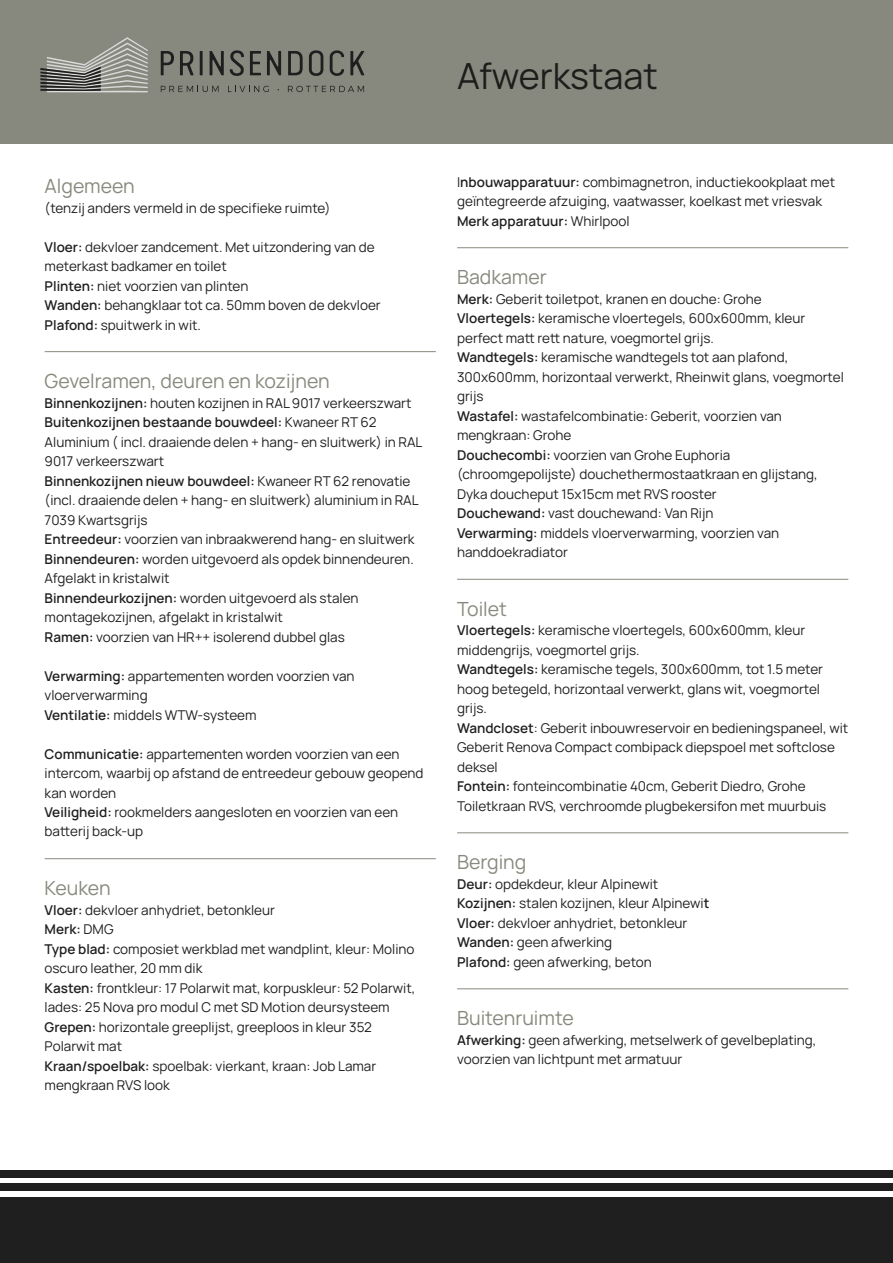
<style>
.page{position:relative;width:893px;height:1263px;background:#fff}
.page>*{position:absolute;margin:0;border:0;box-sizing:border-box;transform-origin:0 0}
.t1{font:36px "Manrope";color:#1d1d1b}
.t2{font:19.5px "Manrope";color:#88897e}
.t3{font:13.5px/19.5px "Manrope";color:#1f1f1f}
.s1{font-weight:600}
</style>
<div class="page">
<div style="left:0;top:0;width:893px;height:143px;background:#88897e"></div>
<div style="left:0;top:1200px;width:893px;height:63px;background:#1f1f1f"></div>
<svg style="left:40px;top:37px;width:108px;height:55px"></svg>
<svg style="left:161px;top:51px;width:13px;height:24px"></svg>
<svg style="left:180px;top:51px;width:14px;height:24px"></svg>
<hr style="left:200px;top:51px;width:3px;height:24px;background:#1f1f1f">
<svg style="left:210px;top:51px;width:14px;height:24px"></svg>
<svg style="left:230px;top:50px;width:14px;height:26px"></svg>
<svg style="left:250px;top:51px;width:11px;height:24px"></svg>
<svg style="left:267px;top:51px;width:14px;height:24px"></svg>
<svg style="left:288px;top:51px;width:15px;height:24px"></svg>
<svg style="left:309px;top:50px;width:14px;height:26px"></svg>
<svg style="left:330px;top:50px;width:14px;height:26px"></svg>
<svg style="left:350px;top:51px;width:14px;height:24px"></svg>
<svg style="left:161px;top:86px;width:58px;height:6px"></svg>
<svg style="left:228px;top:86px;width:41px;height:6px"></svg>
<svg style="left:288px;top:86px;width:76px;height:6px"></svg>
<div style="left:0;top:1170px;width:893px;height:7px;background:#1f1f1f"></div>
<div style="left:0;top:1183px;width:893px;height:8px;background:#1f1f1f"></div>
<div style="left:0;top:1197px;width:893px;height:7px;background:#1f1f1f"></div>
<hr style="left:45px;top:351px;width:391px;height:1px;background:#88897e">
<hr style="left:45px;top:858px;width:391px;height:1px;background:#88897e">
<hr style="left:457px;top:247px;width:391px;height:1px;background:#88897e">
<hr style="left:457px;top:579px;width:391px;height:1px;background:#88897e">
<hr style="left:457px;top:832px;width:391px;height:1px;background:#88897e">
<hr style="left:457px;top:988px;width:391px;height:1px;background:#88897e">
<h2 class="t2" style="left:45px;top:172px;width:92px">Algemeen</h2>
<p class="t3" style="left:45px;top:197px;width:287px">(tenzij anders vermeld in de specifieke ruimte)</p>
<p class="t3" style="left:45px;top:236px;width:338px"><span class="s1">Vloer:</span> dekvloer zandcement. Met uitzondering van de meterkast badkamer en toilet<br><span class="s1">Plinten:</span> niet voorzien van plinten<br><span class="s1">Wanden:</span> behangklaar tot ca. 50mm boven de dekvloer <span class="s1">Plafond:</span> spuitwerk in wit.</p>
<h2 class="t2" style="left:45px;top:367px;width:287px">Gevelramen, deuren en kozijnen</h2>
<p class="t3" style="left:45px;top:392px;width:379px"><span class="s1">Binnenkozijnen:</span> houten kozijnen in RAL 9017 verkeerszwart <span class="s1">Buitenkozijnen bestaande bouwdeel:</span> Kwaneer RT 62<br>Aluminium ( incl. draaiende delen + hang- en sluitwerk) in RAL 9017 verkeerszwart<br><span class="s1">Binnenkozijnen nieuw bouwdeel:</span> Kwaneer RT 62 renovatie (incl. draaiende delen + hang- en sluitwerk) aluminium in RAL 7039 Kwartsgrijs<br><span class="s1">Entreedeur:</span> voorzien van inbraakwerend hang- en sluitwerk <span class="s1">Binnendeuren:</span> worden uitgevoerd als opdek binnendeuren.<br>Afgelakt in kristalwit<br><span class="s1">Binnendeurkozijnen:</span> worden uitgevoerd als stalen montagekozijnen, afgelakt in kristalwit<br><span class="s1">Ramen:</span> voorzien van HR++ isolerend dubbel glas</p>
<p class="t3" style="left:45px;top:665px;width:311px"><span class="s1">Verwarming:</span> appartementen worden voorzien van vloerverwarming<br><span class="s1">Ventilatie:</span> middels WTW-systeem</p>
<p class="t3" style="left:45px;top:743px;width:380px"><span class="s1">Communicatie:</span> appartementen worden voorzien van een intercom, waarbij op afstand de entreedeur gebouw geopend kan worden<br><span class="s1">Veiligheid:</span> rookmelders aangesloten en voorzien van een batterij back-up</p>
<h2 class="t2" style="left:45px;top:874px;width:67px">Keuken</h2>
<p class="t3" style="left:45px;top:899px;width:372px"><span class="s1">Vloer:</span> dekvloer anhydriet, betonkleur<br><span class="s1">Merk:</span> DMG<br><span class="s1">Type blad:</span> composiet werkblad met wandplint, kleur: Molino oscuro leather, 20 mm dik<br><span class="s1">Kasten:</span> frontkleur: 17 Polarwit mat, korpuskleur: 52 Polarwit, lades: 25 Nova pro modul C met SD Motion deursysteem <span class="s1">Grepen:</span> horizontale greeplijst, greeploos in kleur 352<br>Polarwit mat<br><span class="s1">Kraan/spoelbak:</span> spoelbak: vierkant, kraan: Job Lamar mengkraan RVS look</p>
<h1 class="t1" style="left:457px;top:51px;width:202px">Afwerkstaat</h1>
<p class="t3" style="left:457px;top:171px;width:379px">I<span class="s1">nbouwapparatuur:</span> combimagnetron, inductiekookplaat met geïntegreerde afzuiging, vaatwasser, koelkast met vriesvak<br><span class="s1">Merk apparatuur:</span> Whirlpool</p>
<h2 class="t2" style="left:457px;top:263px;width:91px">Badkamer</h2>
<p class="t3" style="left:457px;top:288px;width:388px"><span class="s1">Merk:</span> Geberit toiletpot, kranen en douche: Grohe<br><span class="s1">Vloertegels:</span> keramische vloertegels, 600x600mm, kleur perfect matt rett nature, voegmortel grijs.<br><span class="s1">Wandtegels:</span> keramische wandtegels tot aan plafond, 300x600mm, horizontaal verwerkt, Rheinwit glans, voegmortel grijs<br><span class="s1">Wastafel:</span> wastafelcombinatie: Geberit, voorzien van mengkraan: Grohe<br><span class="s1">Douchecombi:</span> voorzien van Grohe Euphoria (chroomgepolijste) douchethermostaatkraan en glijstang, Dyka doucheput 15x15cm met RVS rooster<br><span class="s1">Douchewand:</span> vast douchewand: Van Rijn<br><span class="s1">Verwarming:</span> middels vloerverwarming, voorzien van handdoekradiator</p>
<h2 class="t2" style="left:457px;top:595px;width:51px">Toilet</h2>
<p class="t3" style="left:457px;top:620px;width:393px"><span class="s1">Vloertegels:</span> keramische vloertegels, 600x600mm, kleur middengrijs, voegmortel grijs.<br><span class="s1">Wandtegels:</span> keramische tegels, 300x600mm, tot 1.5 meter hoog betegeld, horizontaal verwerkt, glans wit, voegmortel grijs.<br><span class="s1">Wandcloset</span>: Geberit inbouwreservoir en bedieningspaneel, wit Geberit Renova Compact combipack diepspoel met softclose deksel<br><span class="s1">Fontein:</span> fonteincombinatie 40cm, Geberit Diedro, Grohe Toiletkraan RVS, verchroomde plugbekersifon met muurbuis</p>
<h2 class="t2" style="left:457px;top:848px;width:71px">Berging</h2>
<p class="t3" style="left:457px;top:873px;width:254px"><span class="s1">Deur:</span> opdekdeur, kleur Alpinewit <span class="s1">Kozijnen:</span> stalen kozijnen, kleur Alpinewi<span class="s1">t Vloer:</span> dekvloer anhydriet, betonkleur <span class="s1">Wanden:</span> geen afwerking<br><span class="s1">Plafond:</span> geen afwerking, beton</p>
<h2 class="t2" style="left:457px;top:1004px;width:118px">Buitenruimte</h2>
<p class="t3" style="left:457px;top:1029px;width:361px"><span class="s1">Afwerking:</span> geen afwerking, metselwerk of gevelbeplating, voorzien van lichtpunt met armatuur</p>
</div>
